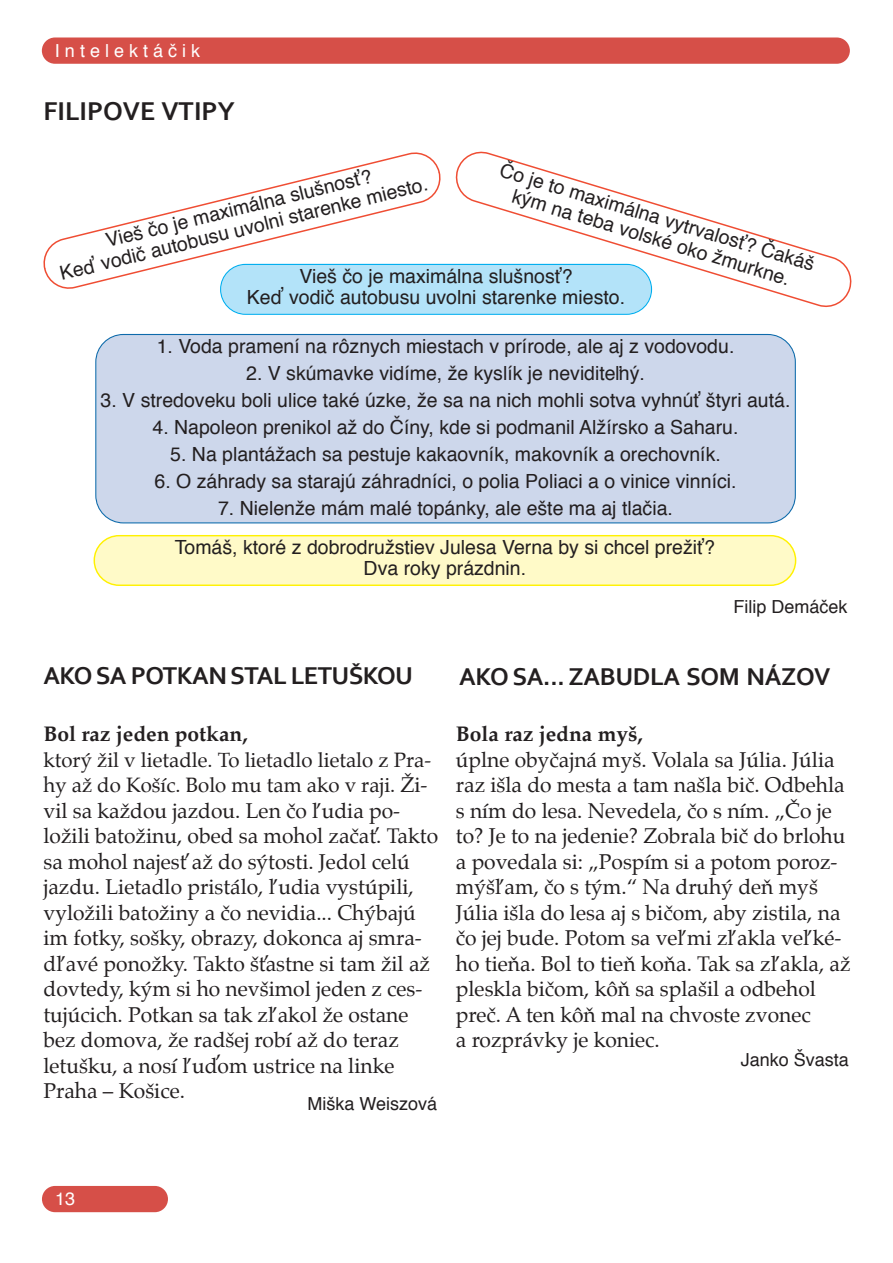
<style>
.page{position:relative;width:893px;height:1263px;background:#fff}
.page>*{position:absolute;margin:0;border:0;box-sizing:border-box;transform-origin:0 0}
.t1{font:700 27px "Corbel";color:#231f20}
.t2{font:700 25.5px "Corbel";letter-spacing:-.025em;color:#231f20}
.t3{font:21px/25.5px "Palatino";color:#231f20}
.t4{font:700 21px "Palatino";color:#231f20}
.t5{font:20.4px/25.5px "Palatino";color:#231f20}
.t6{font:19.5px/21px "Helvetica";color:#231f20;text-align:center}
.t7{font:18px "Helvetica";color:#231f20}
.t8{font:18px "Helvetica";color:#fff}
.s1{font-size:21px}
</style>
<div class="page">
<div style="left:42px;top:38px;width:808px;height:26px;background:#d64f48;border-radius:13px"></div>
<div style="left:42px;top:1186px;width:126px;height:26px;background:#d64f48;border-radius:13px"></div>
<svg style="left:43px;top:152px;width:400px;height:137px"></svg>
<svg style="left:453px;top:151px;width:399px;height:157px"></svg>
<svg style="left:220px;top:264px;width:432px;height:51px"></svg>
<div style="left:95px;top:334px;width:701px;height:189px;background:#cdd7eb"></div>
<svg style="left:94px;top:535px;width:702px;height:51px"></svg>
<p class="t8" style="left:55px;top:43px;width:147px">I n t e l e k t á č i k</p>
<p class="t1" style="left:43px;top:94px;width:193px">FILIPOVE VTIPY</p>
<p class="t6" style="left:53px;top:245px;width:380px;rotate:-14deg">Vieš čo je maximálna slušnosť?<br>Keď vodič autobusu uvolni starenke miesto.</p>
<p class="t6" style="left:503px;top:160px;width:329px;rotate:17deg">Čo je to maximálna vytrvalosť? Čakáš kým na teba volské oko žmurkne.</p>
<p class="t6" style="left:247px;top:267px;width:380px">Vieš čo je maximálna slušnosť?<br>Keď vodič autobusu uvolni starenke miesto.</p>
<p class="t6" style="left:157px;top:337px;width:579px">1. Voda pramení na rôznych miestach v prírode, ale aj z vodovodu.</p>
<p class="t6" style="left:246px;top:364px;width:400px">2. V skúmavke vidíme, že kyslík je neviditeľný.</p>
<p class="t6" style="left:101px;top:391px;width:691px">3. V stredoveku boli ulice také úzke, že sa na nich mohli sotva vyhnúť štyri autá.</p>
<p class="t6" style="left:153px;top:418px;width:587px">4. Napoleon prenikol až do Číny, kde si podmanil Alžírsko a Saharu.</p>
<p class="t6" style="left:170px;top:445px;width:552px">5. Na plantážach sa pestuje kakaovník, makovník a orechovník.</p>
<p class="t6" style="left:155px;top:472px;width:583px">6. O záhrady sa starajú záhradníci, o polia Poliaci a o vinice vinníci.</p>
<p class="t6" style="left:175px;top:490px;width:542px;line-height:39.3px">7. Nielenže mám malé topánky, ale ešte ma aj tlačia.<br>Tomáš, ktoré z dobrodružstiev Julesa Verna by si chcel prežiť?</p>
<p class="t6" style="left:364px;top:559px;width:164px">Dva roky prázdnin.</p>
<p class="t7" style="left:733px;top:599px;width:116px">Filip Demáček</p>
<p class="t2" style="left:43px;top:660px;width:371px">AKO SA POTKAN STAL LETUŠKOU</p>
<p class="t4" style="left:43px;top:724px;width:206px">Bol raz jeden potkan,</p>
<p class="t5" style="left:43px;top:748px;width:389px">ktorý žil v lietadle. To lietadlo lietalo z Pra&shy;hy až do Košíc. Bolo mu tam ako v raji. <span class="s1">Ži-</span></p>
<p class="t3" style="left:43px;top:799px;width:396px">vil sa každou jazdou. Len čo ľudia po&shy;ložili batožinu, obed sa mohol začať. Takto sa mohol najesť až do sýtosti. Jedol celú jazdu. Lietadlo pristálo, ľudia vystúpili, vyložili batožiny a čo nevidia... Chýbajú im fotky, sošky, obrazy, dokonca aj smra&shy;dľavé ponožky. Takto šťastne si tam žil až dovtedy, kým si ho nevšimol jeden z ces&shy;tujúcich. Potkan sa tak zľakol že ostane bez domova, že radšej robí až do teraz letušku, a nosí ľuďom ustrice na linke Praha – Košice.</p>
<p class="t7" style="left:307px;top:1096px;width:131px">Miška Weiszová</p>
<p class="t2" style="left:459px;top:660px;width:373px">AKO SA... ZABUDLA SOM NÁZOV</p>
<p class="t4" style="left:456px;top:724px;width:188px">Bola raz jedna myš,</p>
<p class="t3" style="left:456px;top:748px;width:396px">úplne obyčajná myš. Volala sa Júlia. Júlia raz išla do mesta a tam našla bič. Odbehla s ním do lesa. Nevedela, čo s ním. „Čo je to? Je to na jedenie? Zobrala bič do brlohu a povedala si: „Pospím si a potom poroz&shy;mýšľam, čo s tým.“ Na druhý deň myš Júlia išla do lesa aj s bičom, aby zistila, na čo jej bude. Potom sa veľmi zľakla veľké&shy;ho tieňa. Bol to tieň koňa. Tak sa zľakla, až pleskla bičom, kôň sa splašil a odbehol preč. A ten kôň mal na chvoste zvonec<br>a rozprávky je koniec.</p>
<p class="t7" style="left:741px;top:1052px;width:110px">Janko Švasta</p>
<p class="t8" style="left:55px;top:1191px;width:22px">13</p>
</div>
